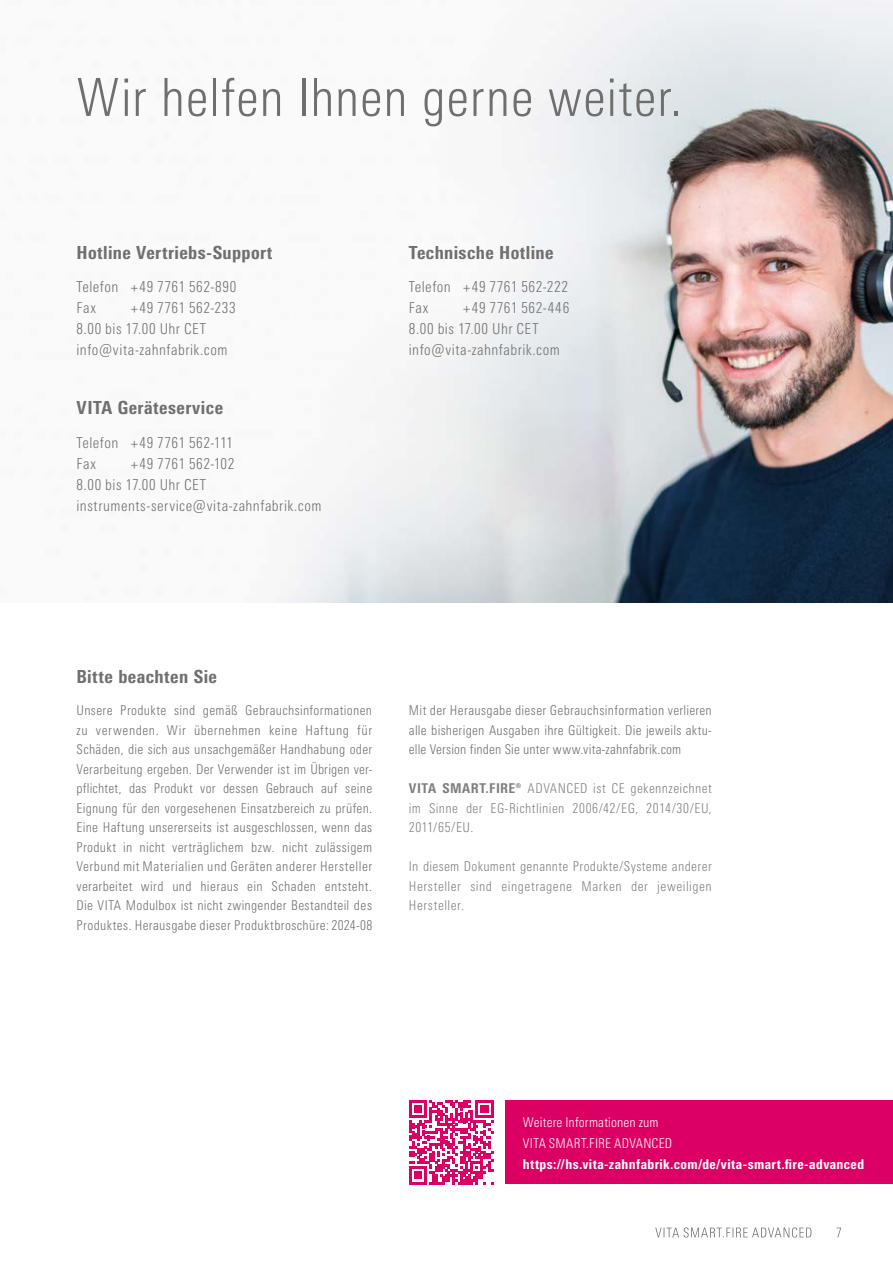
<style>
.page{position:relative;width:893px;height:1263px;background:#fff}
.page>*{position:absolute;margin:0;border:0;box-sizing:border-box;transform-origin:0 0}
.t1{font:300 condensed 52.5px "Univers Next Pro";letter-spacing:.01em;color:#6f6f6e}
.t2{font:800 condensed 18px "Univers Next Pro";letter-spacing:.025em;color:#6f6f6e}
.t3{font:300 condensed 15px/21px "Univers Next Pro";letter-spacing:.035em;color:#6f6f6e}
.t4{font:300 condensed 13.5px/19.5px "Univers Next Pro";letter-spacing:.02em;color:#6f6f6e;text-align:justify}
.t5{font:300 condensed 13.5px/19.5px "Univers Next Pro";letter-spacing:.04em;color:#80807f;text-align:justify}
.t6{font:800 condensed 13.5px "Univers Next Pro";letter-spacing:.035em;color:#fff}
.t7{font:300 condensed 13.5px/21px "Univers Next Pro";letter-spacing:.015em;color:#fff}
.s1{font-weight:800}
</style>
<div class="page">
<img style="left:278px;top:0;width:615px;height:602px">
<div style="left:505px;top:1100px;width:388px;height:84px;background:#dd0064"></div>
<svg style="left:409px;top:1100px;width:84px;height:84px"></svg>
<svg style="left:836px;top:1227px;width:5px;height:10px"></svg>
<svg style="left:655px;top:1227px;width:156px;height:10px"></svg>
<h1 class="t1" style="left:77px;top:67px;width:606px">Wir helfen Ihnen gerne weiter.</h1>
<h2 class="t2" style="left:77px;top:241px;width:197px">Hotline Vertriebs-Support</h2>
<p class="t3" style="left:77px;top:277px;width:161px">Telefon +49 7761 562-890<br>Fax</p>
<p class="t3" style="left:77px;top:298px;width:161px;text-indent:54px">+49 7761 562-233<br>8.00 bis 17.00 Uhr CET info@vita-zahnfabrik.com</p>
<h2 class="t2" style="left:77px;top:397px;width:148px">VITA Geräteservice</h2>
<p class="t3" style="left:77px;top:432px;width:158px">Telefon +49 7761 562-111<br>Fax</p>
<p class="t3" style="left:77px;top:453px;width:246px;text-indent:54px">+49 7761 562-102<br>8.00 bis 17.00 Uhr CET instruments-service@vita-zahnfabrik.com</p>
<h2 class="t2" style="left:409px;top:241px;width:146px">Technische Hotline</h2>
<p class="t3" style="left:409px;top:277px;width:161px">Telefon +49 7761 562-222<br>Fax</p>
<p class="t3" style="left:409px;top:298px;width:162px;text-indent:54px">+49 7761 562-446<br>8.00 bis 17.00 Uhr CET info@vita-zahnfabrik.com</p>
<h2 class="t2" style="left:77px;top:666px;width:142px">Bitte beachten Sie</h2>
<p class="t4" style="left:77px;top:701px;width:297px">Unsere Produkte sind gemäß Gebrauchsinformationen zu verwenden. Wir übernehmen keine Haftung für Schäden, die sich aus unsachgemäßer Handhabung oder Verarbeitung ergeben. Der Verwender ist im Übrigen ver&shy;pflichtet, das Produkt vor dessen Gebrauch auf seine Eignung für den vorgesehenen Einsatzbereich zu prüfen.<br>Eine Haftung unsererseits ist ausgeschlossen, wenn das Produkt in nicht verträglichem bzw. nicht zulässigem Verbund mit Materialien und Geräten anderer Hersteller verarbeitet wird und hieraus ein Schaden entsteht.<br>Die VITA Modulbox ist nicht zwingender Bestandteil des Produktes. Herausgabe dieser Produktbroschüre: 2024-08</p>
<p class="t4" style="left:409px;top:701px;width:304px">Mit der Herausgabe dieser Gebrauchsinformation verlieren alle bisherigen Ausgaben ihre Gültigkeit. Die jeweils aktu&shy;elle Version finden Sie unter www.vita-zahnfabrik.com</p>
<p class="t5" style="left:409px;top:778px;width:304px"><span class="s1">VITA SMART.FIRE®</span> ADVANCED ist CE gekennzeichnet im Sinne der EG-Richtlinien 2006/42/EG, 2014/30/EU, 2011/65/EU.</p>
<p class="t5" style="left:409px;top:856px;width:304px">In diesem Dokument genannte Produkte/Systeme anderer Hersteller sind eingetragene Marken der jeweiligen Hersteller.</p>
<p class="t7" style="left:523px;top:1111px;width:151px">Weitere Informationen zum<br>VITA SMART.FIRE ADVANCED</p>
<p class="t6" style="left:523px;top:1156px;width:343px">https://hs.vita-zahnfabrik.com/de/vita-smart.fire-advanced</p>
</div>
